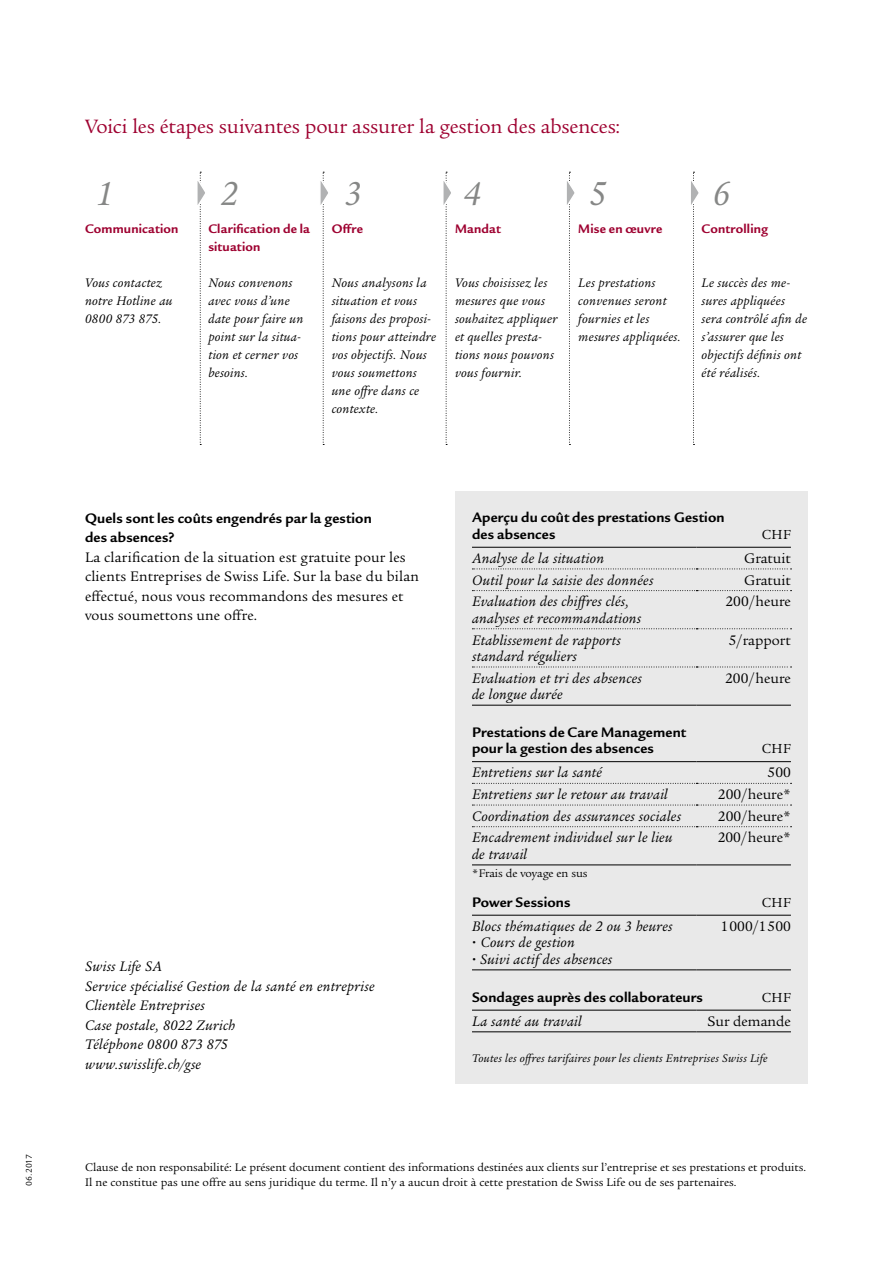
<style>
.page{position:relative;width:893px;height:1263px;background:#fff}
.page>*{position:absolute;margin:0;border:0;box-sizing:border-box;transform-origin:0 0}
.t1{font:italic 36px "Legacy Serif ITC Pro";color:#868786}
.t2{font:21px "Legacy Serif ITC Pro";letter-spacing:-.005em;color:#9e0030}
.t3{font:italic 15px/16.5px "Legacy Serif ITC Pro";letter-spacing:.02em;color:#000}
.t4{font:15px/19.5px "Legacy Serif ITC Pro";letter-spacing:.01em;color:#000}
.t5{font:700 15px/16.5px "Legacy Sans ITC Pro";letter-spacing:.01em;color:#000}
.t6{font:14.25px "Legacy Serif ITC Pro";letter-spacing:.025em;color:#000}
.t7{font:italic 13.5px/18px "Legacy Serif ITC Pro";letter-spacing:.02em;color:#000}
.t8{font:700 13.5px/18px "Legacy Sans ITC Pro";letter-spacing:.015em;color:#9e0030}
.t9{font:12px/15px "Legacy Serif ITC Pro";color:#000}
.t10{font:italic 12px "Legacy Serif ITC Pro";letter-spacing:.025em;color:#000}
.t11{font:9px "Legacy Sans ITC Pro";color:#000}
.s1{font-family:"Legacy Sans ITC Pro";font-weight:700;font-style:normal}
</style>
<div class="page">
<div style="left:455px;top:491px;width:353px;height:592px;background:#e9e9e9"></div>
<svg style="left:472px;top:568px;width:319px;height:1px"></svg>
<svg style="left:472px;top:590px;width:319px;height:1px"></svg>
<svg style="left:472px;top:628px;width:319px;height:1px"></svg>
<svg style="left:472px;top:667px;width:319px;height:1px"></svg>
<hr style="left:472px;top:547px;width:224px;height:1px;background:#000">
<hr style="left:696px;top:547px;width:95px;height:1px;background:#000">
<hr style="left:472px;top:705px;width:224px;height:1px;background:#000">
<hr style="left:696px;top:705px;width:95px;height:1px;background:#000">
<svg style="left:472px;top:783px;width:319px;height:1px"></svg>
<svg style="left:472px;top:805px;width:319px;height:1px"></svg>
<svg style="left:472px;top:826px;width:319px;height:1px"></svg>
<hr style="left:472px;top:761px;width:224px;height:1px;background:#000">
<hr style="left:696px;top:761px;width:95px;height:1px;background:#000">
<hr style="left:472px;top:864px;width:224px;height:1px;background:#000">
<hr style="left:696px;top:864px;width:95px;height:1px;background:#000">
<hr style="left:472px;top:969px;width:224px;height:1px;background:#000">
<hr style="left:696px;top:969px;width:95px;height:1px;background:#000">
<hr style="left:472px;top:915px;width:224px;height:1px;background:#000">
<hr style="left:696px;top:915px;width:95px;height:1px;background:#000">
<hr style="left:472px;top:1010px;width:224px;height:1px;background:#000">
<hr style="left:696px;top:1010px;width:95px;height:1px;background:#000">
<hr style="left:472px;top:1031px;width:224px;height:1px;background:#000">
<hr style="left:696px;top:1031px;width:95px;height:1px;background:#000">
<svg style="left:197px;top:172px;width:8px;height:273px"></svg>
<svg style="left:320px;top:172px;width:8px;height:273px"></svg>
<svg style="left:443px;top:172px;width:8px;height:273px"></svg>
<svg style="left:567px;top:172px;width:8px;height:273px"></svg>
<svg style="left:691px;top:172px;width:8px;height:273px"></svg>
<p class="t11" style="left:24px;top:1186px;width:33px;rotate:-90deg">06.2017</p>
<h2 class="t2" style="left:85px;top:113px;width:537px">Voici les étapes suivantes pour assurer la gestion des absences:</h2>
<h1 class="t1" style="left:96px;top:171px;width:19px">1</h1>
<h1 class="t1" style="left:221px;top:171px;width:19px">2</h1>
<h1 class="t1" style="left:345px;top:171px;width:19px">3</h1>
<h1 class="t1" style="left:464px;top:171px;width:19px">4</h1>
<h1 class="t1" style="left:589px;top:171px;width:19px">5</h1>
<h1 class="t1" style="left:713px;top:171px;width:19px">6</h1>
<p class="t8" style="left:85px;top:220px;width:95px">Communication</p>
<p class="t7" style="left:85px;top:274px;width:89px">Vous contactez notre Hotline au<br>0800 873 875.</p>
<p class="t8" style="left:208px;top:220px;width:103px">Clarification de la situation</p>
<p class="t7" style="left:208px;top:274px;width:97px">Nous convenons avec vous d’une date pour faire un point sur la situa&shy;tion et cerner vos besoins.</p>
<p class="t8" style="left:332px;top:220px;width:33px">Offre</p>
<p class="t7" style="left:332px;top:274px;width:106px">Nous analysons la situation et vous faisons des proposi&shy;tions pour atteindre vos objectifs. Nous vous soumettons une offre dans ce contexte.</p>
<p class="t8" style="left:455px;top:220px;width:47px">Mandat</p>
<p class="t7" style="left:455px;top:274px;width:104px">Vous choisissez les mesures que vous souhaitez appliquer et quelles presta&shy;tions nous pouvons vous fournir.</p>
<p class="t8" style="left:578px;top:220px;width:85px">Mise en œuvre</p>
<p class="t7" style="left:578px;top:274px;width:104px">Les prestations convenues seront fournies et les mesures appliquées.</p>
<p class="t8" style="left:702px;top:220px;width:68px">Controlling</p>
<p class="t7" style="left:702px;top:274px;width:107px">Le succès des me&shy;sures appliquées sera contrôlé afin de s’assurer que les objectifs définis ont été réalisés.</p>
<p class="t5" style="left:85px;top:508px;width:288px;line-height:19.5px">Quels sont les coûts engendrés par la gestion des absences?</p>
<p class="t4" style="left:85px;top:547px;width:335px">La clarification de la situation est gratuite pour les clients Entreprises de Swiss Life. Sur la base du bilan effectué, nous vous recommandons des mesures et vous soumettons une offre.</p>
<p class="t3" style="left:85px;top:957px;width:291px;line-height:19.5px">Swiss Life SA<br>Service spécialisé Gestion de la santé en entreprise<br>Clientèle Entreprises<br>Case postale, 8022 Zurich<br>Téléphone 0800 873 875<br>www.swisslife.ch/gse</p>
<p class="t5" style="left:472px;top:509px;width:254px">Aperçu du coût des prestations Gestion des absences</p>
<p class="t6" style="left:762px;top:525px;width:31px">CHF</p>
<p class="t3" style="left:472px;top:550px;width:134px">Analyse de la situation</p>
<p class="t4" style="left:744px;top:548px;width:48px">Gratuit</p>
<p class="t3" style="left:472px;top:571px;width:183px">Outil pour la saisie des données</p>
<p class="t4" style="left:744px;top:570px;width:48px">Gratuit</p>
<p class="t3" style="left:472px;top:593px;width:171px">Evaluation des chiffres clés, analyses et recommandations</p>
<p class="t4" style="left:725px;top:592px;width:67px">200/heure</p>
<p class="t3" style="left:472px;top:631px;width:150px">Etablissement de rapports standard réguliers</p>
<p class="t4" style="left:729px;top:630px;width:64px">5/rapport</p>
<p class="t3" style="left:472px;top:669px;width:172px">Evaluation et tri des absences de longue durée</p>
<p class="t4" style="left:725px;top:668px;width:67px">200/heure</p>
<p class="t5" style="left:472px;top:724px;width:216px">Prestations de Care Management pour la gestion des absences</p>
<p class="t6" style="left:762px;top:740px;width:31px">CHF</p>
<p class="t3" style="left:472px;top:764px;width:132px">Entretiens sur la santé</p>
<p class="t4" style="left:768px;top:763px;width:25px">500</p>
<p class="t3" style="left:472px;top:786px;width:197px">Entretiens sur le retour au travail</p>
<p class="t4" style="left:718px;top:784px;width:74px">200/heure*</p>
<p class="t3" style="left:472px;top:807px;width:211px">Coordination des assurances sociales</p>
<p class="t4" style="left:718px;top:806px;width:74px">200/heure*</p>
<p class="t3" style="left:472px;top:829px;width:202px">Encadrement individuel sur le lieu de travail</p>
<p class="t4" style="left:718px;top:828px;width:75px">200/heure*</p>
<p class="t9" style="left:472px;top:866px;width:117px">*Frais de voyage en sus</p>
<p class="t5" style="left:472px;top:894px;width:100px">Power Sessions</p>
<p class="t6" style="left:762px;top:893px;width:31px">CHF</p>
<p class="t3" style="left:472px;top:918px;width:202px">Blocs thématiques de 2 ou 3 heures <span class="s1">·</span> Cours de gestion<br><span class="s1">·</span> Suivi actif des absences</p>
<p class="t4" style="left:720px;top:916px;width:72px">1 000/1 500</p>
<p class="t5" style="left:472px;top:989px;width:232px">Sondages auprès des collaborateurs</p>
<p class="t6" style="left:762px;top:988px;width:31px">CHF</p>
<p class="t3" style="left:472px;top:1012px;width:111px">La santé au travail</p>
<p class="t4" style="left:707px;top:1011px;width:85px">Sur demande</p>
<p class="t10" style="left:472px;top:1051px;width:297px">Toutes les offres tarifaires pour les clients Entreprises Swiss Life</p>
<p class="t9" style="left:85px;top:1159px;width:723px">Clause de non responsabilité: Le présent document contient des informations destinées aux clients sur l’entreprise et ses prestations et produits.<br>Il ne constitue pas une offre au sens juridique du terme. Il n’y a aucun droit à cette prestation de Swiss Life ou de ses partenaires.</p>
</div>
